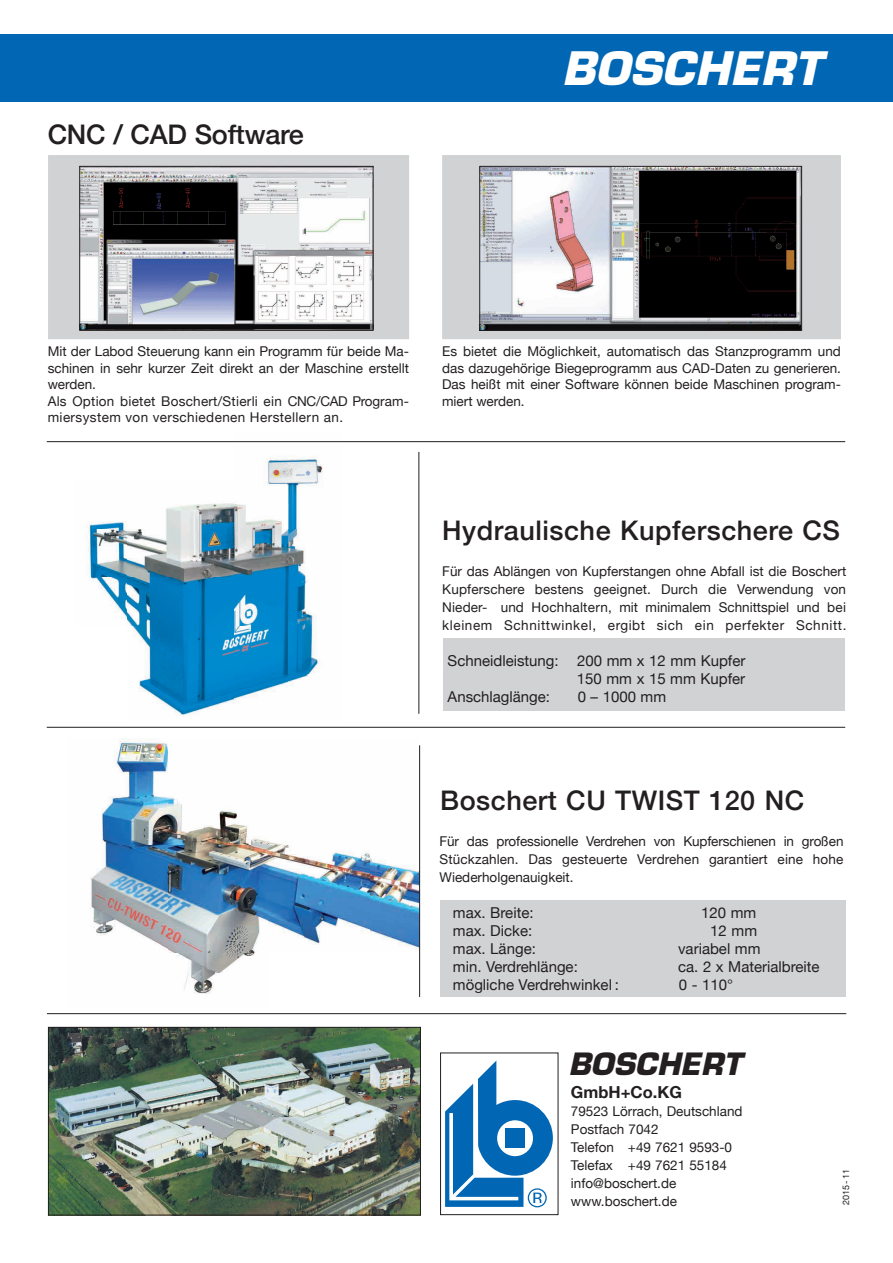
<style>
.page{position:relative;width:893px;height:1263px;background:#fff}
.page>*{position:absolute;margin:0;border:0;box-sizing:border-box;transform-origin:0 0}
.t1{font:italic 700 45px "Eurostile LT Std";color:#fff}
.t2{font:italic 700 30px "Eurostile LT Std";color:#231f20}
.t3{font:500 27px "Helvetica Neue";letter-spacing:.02em;color:#231f20}
.t4{font:500 27px "Helvetica Neue";letter-spacing:-.01em;color:#231f20}
.t5{font:700 16.5px "Helvetica Neue";color:#231f20}
.t6{font:15px "Helvetica Neue";color:#231f20}
.t7{font:13.5px/18px "Helvetica Neue";color:#231f20;text-align:justify}
.t8{font:9px "Helvetica Neue";color:#231f20}
</style>
<div class="page">
<div style="left:48px;top:155px;width:361px;height:184px;background:#d1d2d4"></div>
<div style="left:442px;top:155px;width:399px;height:184px;background:#d1d2d4"></div>
<div style="left:0;top:34px;width:893px;height:67px;background:#0166b3"></div>
<svg style="left:445px;top:1060px;width:108px;height:147px"></svg>
<div style="left:440px;top:1052px;width:118px;height:163px;border:1px solid #231f20"></div>
<img style="left:50px;top:1029px;width:369px;height:184px">
<div style="left:48px;top:1027px;width:373px;height:188px;border:1px solid #231f20"></div>
<img style="left:75px;top:442px;width:267px;height:274px">
<div style="left:443px;top:638px;width:402px;height:72px;background:#d1d2d4"></div>
<div style="left:440px;top:900px;width:405px;height:97px;background:#d1d2d4"></div>
<img style="left:90px;top:738px;width:329px;height:256px">
<img style="left:481px;top:168px;width:319px;height:161px">
<div style="left:479px;top:166px;width:323px;height:165px;border:1px solid #231f20"></div>
<img style="left:81px;top:168px;width:290px;height:161px">
<div style="left:79px;top:166px;width:294px;height:165px;border:1px solid #231f20"></div>
<hr style="left:47px;top:1013px;width:799px;height:1px;background:#231f20">
<hr style="left:419px;top:745px;width:1px;height:252px;background:#231f20">
<hr style="left:47px;top:727px;width:798px;height:1px;background:#231f20">
<hr style="left:47px;top:441px;width:798px;height:1px;background:#231f20">
<hr style="left:418px;top:452px;width:1px;height:262px;background:#231f20">
<h3 class="t4" style="left:48px;top:113px;width:258px">CNC / CAD Software</h3>
<h1 class="t1" style="left:562px;top:40px;width:261px">BOSCHERT</h1>
<p class="t7" style="left:48px;top:344px;width:363px;line-height:16.5px;text-align:left">Mit der Labod Steuerung kann ein Programm für beide Ma&shy;schinen in sehr kurzer Zeit direkt an der Maschine erstellt werden.<br>Als Option bietet Boschert/Stierli ein CNC/CAD Program&shy;miersystem von verschiedenen Herstellern an.</p>
<p class="t7" style="left:442px;top:344px;width:400px;line-height:16.5px">Es bietet die Möglichkeit, automatisch das Stanzprogramm und das dazugehörige Biegeprogramm aus CAD-Daten zu generieren.<br>Das heißt mit einer Software können beide Maschinen program&shy;miert werden.</p>
<h3 class="t3" style="left:442px;top:509px;width:399px">Hydraulische Kupferschere CS</h3>
<p class="t7" style="left:442px;top:563px;width:406px">Für das Ablängen von Kupferstangen ohne Abfall ist die Boschert Kupferschere bestens geeignet. Durch die Verwendung von Nieder- und Hochhaltern, mit minimalem Schnittspiel und bei kleinem Schnittwinkel, ergibt sich ein perfekter Schnitt.</p>
<p class="t6" style="left:448px;top:650px;width:299px">Schneidleistung: 200 mm x 12 mm Kupfer</p>
<p class="t6" style="left:577px;top:668px;width:170px">150 mm x 15 mm Kupfer</p>
<p class="t6" style="left:448px;top:686px;width:104px">Anschlaglänge:</p>
<p class="t6" style="left:578px;top:686px;width:90px">0 – 1000 mm</p>
<h3 class="t3" style="left:440px;top:779px;width:366px">Boschert CU TWIST 120 NC</h3>
<p class="t7" style="left:440px;top:833px;width:405px">Für das professionelle Verdrehen von Kupferschienen in großen Stückzahlen. Das gesteuerte Verdrehen garantiert eine hohe Wiederholgenauigkeit.</p>
<p class="t6" style="left:453px;top:902px;width:82px">max. Breite:</p>
<p class="t6" style="left:701px;top:902px;width:57px">120 mm</p>
<p class="t6" style="left:453px;top:920px;width:81px">max. Dicke:</p>
<p class="t6" style="left:710px;top:920px;width:48px">12 mm</p>
<p class="t6" style="left:453px;top:938px;width:84px">max. Länge:</p>
<p class="t6" style="left:678px;top:938px;width:84px">variabel mm</p>
<p class="t6" style="left:453px;top:956px;width:126px">min. Verdrehlänge:</p>
<p class="t6" style="left:678px;top:956px;width:143px">ca. 2 x Materialbreite</p>
<p class="t6" style="left:453px;top:974px;width:168px">mögliche Verdrehwinkel :</p>
<p class="t6" style="left:679px;top:974px;width:56px">0 - 110°</p>
<h2 class="t2" style="left:568px;top:1045px;width:174px">BOSCHERT</h2>
<p class="t5" style="left:571px;top:1079px;width:113px">GmbH+Co.KG</p>
<p class="t7" style="left:571px;top:1103px;width:173px;text-align:left">79523 Lörrach, Deutschland<br>Postfach 7042<br>Telefon +49 7621 9593-0<br>Telefax +49 7621 55184 info@boschert.de www.boschert.de</p>
<p class="t8" style="left:839px;top:1205px;width:38px;rotate:-90deg">2015 - 11</p>
</div>
